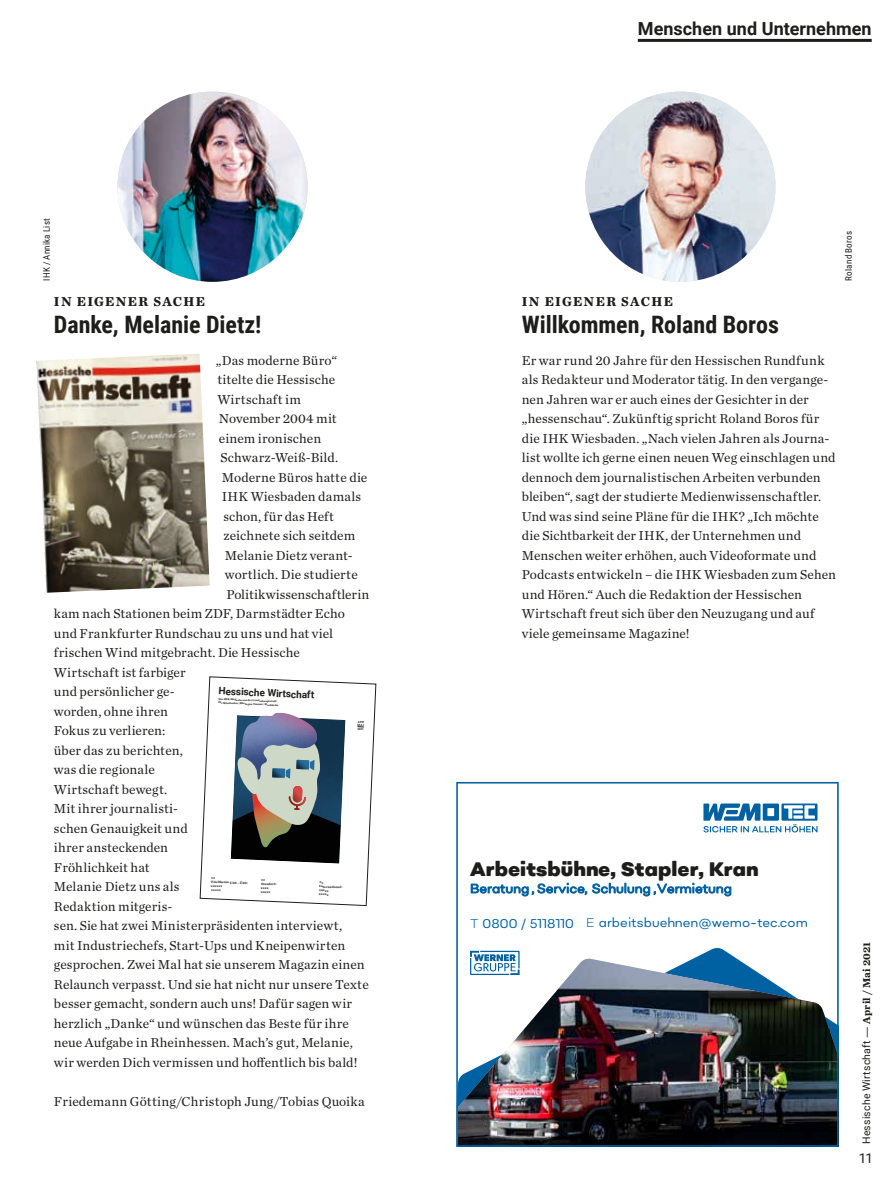
<style>
.page{position:relative;width:893px;height:1191px;background:#fff}
.page>*{position:absolute;margin:0;border:0;box-sizing:border-box;transform-origin:0 0}
.t1{font:700 24px "Roboto Condensed";color:#1d1d1b}
.t2{font:900 19.5px "Sonny Vol 2";letter-spacing:.005em;color:#1d1d1b}
.t3{font:700 18px "Roboto";letter-spacing:.005em;color:#1d1d1b}
.t4{font:13.5px/19.5px "Chronicle Text G1";letter-spacing:.01em;color:#1d1d1b}
.t5{font:700 13.5px "Chronicle Text G1";letter-spacing:.09em;color:#1d1d1b}
.t6{font:13.5px "Roboto";color:#1d1d1b}
.t7{font:12.75px "Sonny Vol 2";letter-spacing:.005em;color:#0061a2}
.t8{font:10.5px "Roboto";letter-spacing:.02em;color:#1d1d1b}
.t9{font:700 10.05px "Roboto";color:#1d1d1b}
.t10{font:9px "Roboto Condensed";letter-spacing:.025em;color:#1d1d1b}
.t11{font:700 3.3px/3.9px "Chronicle Text G1";color:#1d1d1b}
.t12{font:700 3px/3px "Roboto";color:#1d1d1b}
.t13{font:700 3px "Roboto Condensed";color:#1d1d1b}
.t14{font:700 2.85px/3.6px "Chronicle Text G1";color:#1d1d1b}
.s1{font-weight:300}
.s2{font-family:"Chronicle Text G1";font-weight:700}
</style>
<div class="page">
<img style="left:36px;top:354px;width:174px;height:239px">
<img style="left:117px;top:92px;width:191px;height:190px;border-radius:95px">
<img style="left:585px;top:92px;width:190px;height:190px;border-radius:95px">
<img style="left:456px;top:782px;width:383px;height:364px">
<hr style="left:638px;top:39px;width:234px;height:3px;background:#1d1d1b">
<svg style="left:199px;top:676px;width:178px;height:230px"></svg>
<p class="t10" style="left:40px;top:280px;width:64px;rotate:-90deg">IHK / Annika List</p>
<p class="t5" style="left:54px;top:290px;width:153px">IN EIGENER SACHE</p>
<h1 class="t1" style="left:54px;top:308px;width:209px">Danke, Melanie Dietz!</h1>
<p class="t4" style="left:216px;top:349px;width:123px">„Das moderne Büro“</p>
<p class="t4" style="left:217px;top:369px;width:119px">titelte die Hessische</p>
<p class="t4" style="left:217px;top:388px;width:85px">Wirtschaft im</p>
<p class="t4" style="left:219px;top:408px;width:119px">November 2004 mit</p>
<p class="t4" style="left:219px;top:427px;width:104px">einem ironischen</p>
<p class="t4" style="left:220px;top:447px;width:119px">Schwarz-Weiß-Bild.</p>
<p class="t4" style="left:222px;top:466px;width:147px">Moderne Büros hatte die</p>
<p class="t4" style="left:222px;top:486px;width:141px">IHK Wiesbaden damals</p>
<p class="t4" style="left:223px;top:505px;width:112px">schon, für das Heft</p>
<p class="t4" style="left:223px;top:525px;width:133px">zeichnete sich seitdem</p>
<p class="t4" style="left:225px;top:544px;width:129px">Melanie Dietz verant-</p>
<p class="t4" style="left:225px;top:564px;width:134px">wortlich. Die studierte</p>
<p class="t4" style="left:226px;top:583px;width:144px">Politikwissenschaftlerin</p>
<p class="t4" style="left:54px;top:603px;width:292px">kam nach Stationen beim ZDF, Darmstädter Echo</p>
<p class="t4" style="left:54px;top:622px;width:281px">und Frankfurter Rundschau zu uns und hat viel</p>
<p class="t4" style="left:54px;top:642px;width:247px">frischen Wind mitgebracht. Die Hessische</p>
<p class="t4" style="left:54px;top:661px;width:133px">Wirtschaft ist farbiger</p>
<p class="t4" style="left:54px;top:681px;width:122px">und persönlicher ge-</p>
<p class="t4" style="left:54px;top:700px;width:116px">worden, ohne ihren</p>
<p class="t4" style="left:54px;top:720px;width:113px">Fokus zu verlieren:</p>
<p class="t4" style="left:54px;top:739px;width:131px">über das zu berichten,</p>
<p class="t4" style="left:54px;top:759px;width:102px">was die regionale</p>
<p class="t4" style="left:54px;top:778px;width:115px">Wirtschaft bewegt.</p>
<p class="t4" style="left:54px;top:798px;width:126px">Mit ihrer journalisti-</p>
<p class="t4" style="left:54px;top:817px;width:135px">schen Genauigkeit und</p>
<p class="t4" style="left:54px;top:837px;width:116px">ihrer ansteckenden</p>
<p class="t4" style="left:54px;top:856px;width:97px">Fröhlichkeit hat</p>
<p class="t4" style="left:54px;top:876px;width:127px">Melanie Dietz uns als</p>
<p class="t4" style="left:54px;top:895px;width:120px">Redaktion mitgeris-</p>
<p class="t4" style="left:54px;top:915px;width:290px">sen. Sie hat zwei Ministerpräsidenten interviewt,</p>
<p class="t4" style="left:54px;top:934px;width:293px">mit Industriechefs, Start-Ups und Kneipenwirten</p>
<p class="t4" style="left:54px;top:954px;width:312px">gesprochen. Zwei Mal hat sie unserem Magazin einen</p>
<p class="t4" style="left:54px;top:973px;width:316px">Relaunch verpasst. Und sie hat nicht nur unsere Texte</p>
<p class="t4" style="left:54px;top:993px;width:300px">besser gemacht, sondern auch uns! Dafür sagen wir</p>
<p class="t4" style="left:54px;top:1012px;width:297px">herzlich „Danke“ und wünschen das Beste für ihre</p>
<p class="t4" style="left:54px;top:1032px;width:300px">neue Aufgabe in Rheinhessen. Mach’s gut, Melanie,</p>
<p class="t4" style="left:54px;top:1051px;width:305px">wir werden Dich vermissen und hoffentlich bis bald!</p>
<p class="t4" style="left:54px;top:1090px;width:312px">Friedemann Götting/Christoph Jung/Tobias Quoika</p>
<p class="t9" style="left:219px;top:683px;width:97px;rotate:3deg">Hessische Wirtschaft</p>
<p class="t14" style="left:219px;top:696px;width:62px;rotate:3deg">Das IHK-Magazin aus der Landeshauptstadt für Wiesbaden | Rheingau-Taunus | Hochheim</p>
<p class="t12" style="left:358px;top:720px;width:8px;rotate:3deg">APR<br>MAI</p>
<p class="t13" style="left:358px;top:726px;width:8px;rotate:3deg">2021</p>
<p class="t11" style="left:211px;top:879px;width:38px;rotate:2deg">Titelthema U30 – Ü30: xxxxxx<br>xxxxx</p>
<p class="t11" style="left:319px;top:884px;width:25px;rotate:2deg">International: xxxxx<br>xxxxx</p>
<p class="t11" style="left:261px;top:881px;width:17px;rotate:2deg">Standort: xxxx xxxxx</p>
<h3 class="t3" style="left:638px;top:16px;width:235px">Menschen und Unternehmen</h3>
<p class="t5" style="left:522px;top:290px;width:153px">IN EIGENER SACHE</p>
<h1 class="t1" style="left:522px;top:308px;width:259px">Willkommen, Roland Boros</h1>
<p class="t4" style="left:522px;top:349px;width:316px">Er war rund 20 Jahre für den Hessischen Rundfunk als Redakteur und Moderator tätig. In den vergange&shy;nen Jahren war er auch eines der Gesichter in der „hessenschau“. Zukünftig spricht Roland Boros für die IHK Wiesbaden. „Nach vielen Jahren als Journa&shy;list wollte ich gerne einen neuen Weg einschlagen und dennoch dem journalistischen Arbeiten verbunden bleiben“, sagt der studierte Medienwissenschaftler.<br>Und was sind seine Pläne für die IHK? „Ich möchte die Sichtbarkeit der IHK, der Unternehmen und Menschen weiter erhöhen, auch Videoformate und Podcasts entwickeln – die IHK Wiesbaden zum Sehen und Hören.“ Auch die Redaktion der Hessischen Wirtschaft freut sich über den Neuzugang und auf viele gemeinsame Magazine!</p>
<p class="t10" style="left:842px;top:280px;width:51px;rotate:-90deg">Roland Boros</p>
<h2 class="t2" style="left:470px;top:856px;width:290px">Arbeitsbühne, Stapler, Kran</h2>
<p class="t7" style="left:470px;top:880px;width:263px">Beratung , Service, Schulung , Vermietung</p>
<p class="t7" style="left:470px;top:914px;width:339px"><span class="s1">T</span> 0800 / 5118110 <span class="s1">E</span> arbeitsbuehnen@wemo-tec.com</p>
<p class="t8" style="left:859px;top:1144px;width:204px;rotate:-90deg">Hessische Wirtschaft <span class="s2">— April / Mai 2021</span></p>
<p class="t6" style="left:859px;top:1148px;width:16px">11</p>
</div>
